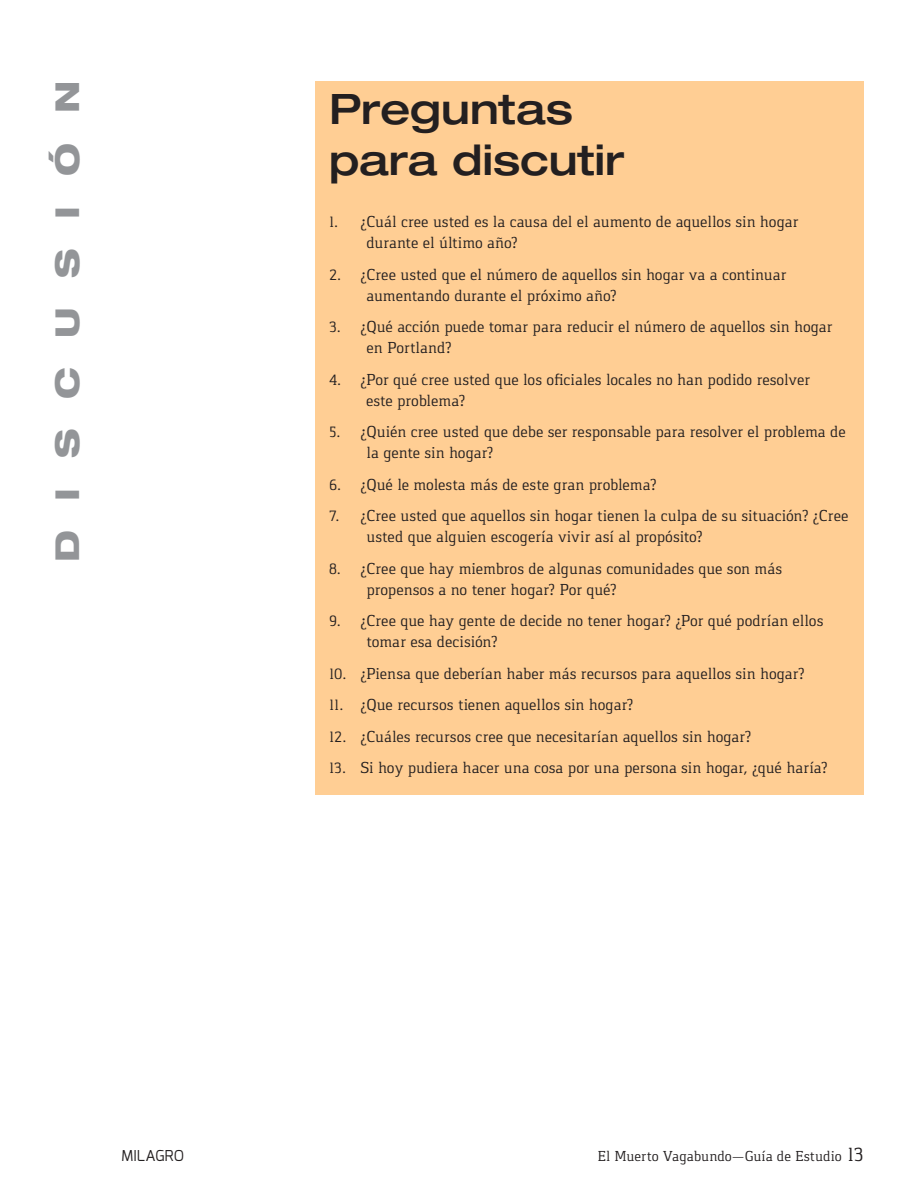
<style>
.page{position:relative;width:918px;height:1188px;background:#fff}
.page>*{position:absolute;margin:0;border:0;box-sizing:border-box;transform-origin:0 0}
.t1{font:500 expanded 42px/50.4px "Helvetica Neue LT Pro";letter-spacing:-.005em;color:#231f20}
.t2{font:800 expanded 33px "Helvetica Neue LT Pro";letter-spacing:.9em;color:#939598}
.MTG_SG_BodyText{font:16.5px/21px "Gaspar";letter-spacing:-.005em;color:#231f20}
.t3{font:15px "Gaspar";color:#231f20}
.t4{font:15px "Exo";letter-spacing:.005em;color:#231f20}
.s1{font-size:21px}
</style>
<div class="page">
<div style="left:316px;top:81px;width:548px;height:714px;background:#ffce94"></div>
<p class="t2" style="left:46px;top:562px;width:483px;rotate:-90deg">DISCUSIÓN</p>
<h2 class="t1" style="left:329px;top:83px;width:297px">Preguntas para discutir</h2>
<p class="MTG_SG_BodyText" style="left:366px;top:211px;width:433px;text-indent:-37px">1. ¿Cuál cree usted es la causa del el aumento de aquellos sin hogar durante el último año?</p>
<p class="MTG_SG_BodyText" style="left:366px;top:264px;width:422px;text-indent:-37px">2. ¿Cree usted que el número de aquellos sin hogar va a continuar aumentando durante el próximo año?</p>
<p class="MTG_SG_BodyText" style="left:366px;top:316px;width:468px;text-indent:-37px">3. ¿Qué acción puede tomar para reducir el número de aquellos sin hogar en Portland?</p>
<p class="MTG_SG_BodyText" style="left:366px;top:369px;width:446px;text-indent:-37px">4. ¿Por qué cree usted que los oficiales locales no han podido resolver este problema?</p>
<p class="MTG_SG_BodyText" style="left:366px;top:421px;width:481px;text-indent:-37px">5. ¿Quién cree usted que debe ser responsable para resolver el problema de la gente sin hogar?</p>
<p class="MTG_SG_BodyText" style="left:329px;top:474px;width:329px">6. ¿Qué le molesta más de este gran problema?</p>
<p class="MTG_SG_BodyText" style="left:366px;top:505px;width:484px;text-indent:-37px">7. ¿Cree usted que aquellos sin hogar tienen la culpa de su situación? ¿Cree usted que alguien escogería vivir así al propósito?</p>
<p class="MTG_SG_BodyText" style="left:366px;top:558px;width:417px;text-indent:-37px">8. ¿Cree que hay miembros de algunas comunidades que son más propensos a no tener hogar? Por qué?</p>
<p class="MTG_SG_BodyText" style="left:366px;top:610px;width:459px;text-indent:-37px">9. ¿Cree que hay gente de decide no tener hogar? ¿Por qué podrían ellos tomar esa decisión?</p>
<p class="MTG_SG_BodyText" style="left:329px;top:663px;width:477px">10. ¿Piensa que deberían haber más recursos para aquellos sin hogar?</p>
<p class="MTG_SG_BodyText" style="left:329px;top:694px;width:306px">11. ¿Que recursos tienen aquellos sin hogar?</p>
<p class="MTG_SG_BodyText" style="left:329px;top:726px;width:424px">12. ¿Cuáles recursos cree que necesitarían aquellos sin hogar?</p>
<p class="MTG_SG_BodyText" style="left:329px;top:757px;width:500px">13. Si hoy pudiera hacer una cosa por una persona sin hogar, ¿qué haría?</p>
<p class="t4" style="left:122px;top:1146px;width:64px">MILAGRO</p>
<p class="t3" style="left:598px;top:1148px;width:268px">El Muerto Vagabundo—Guía de Estudio <span class="s1">13</span></p>
</div>
